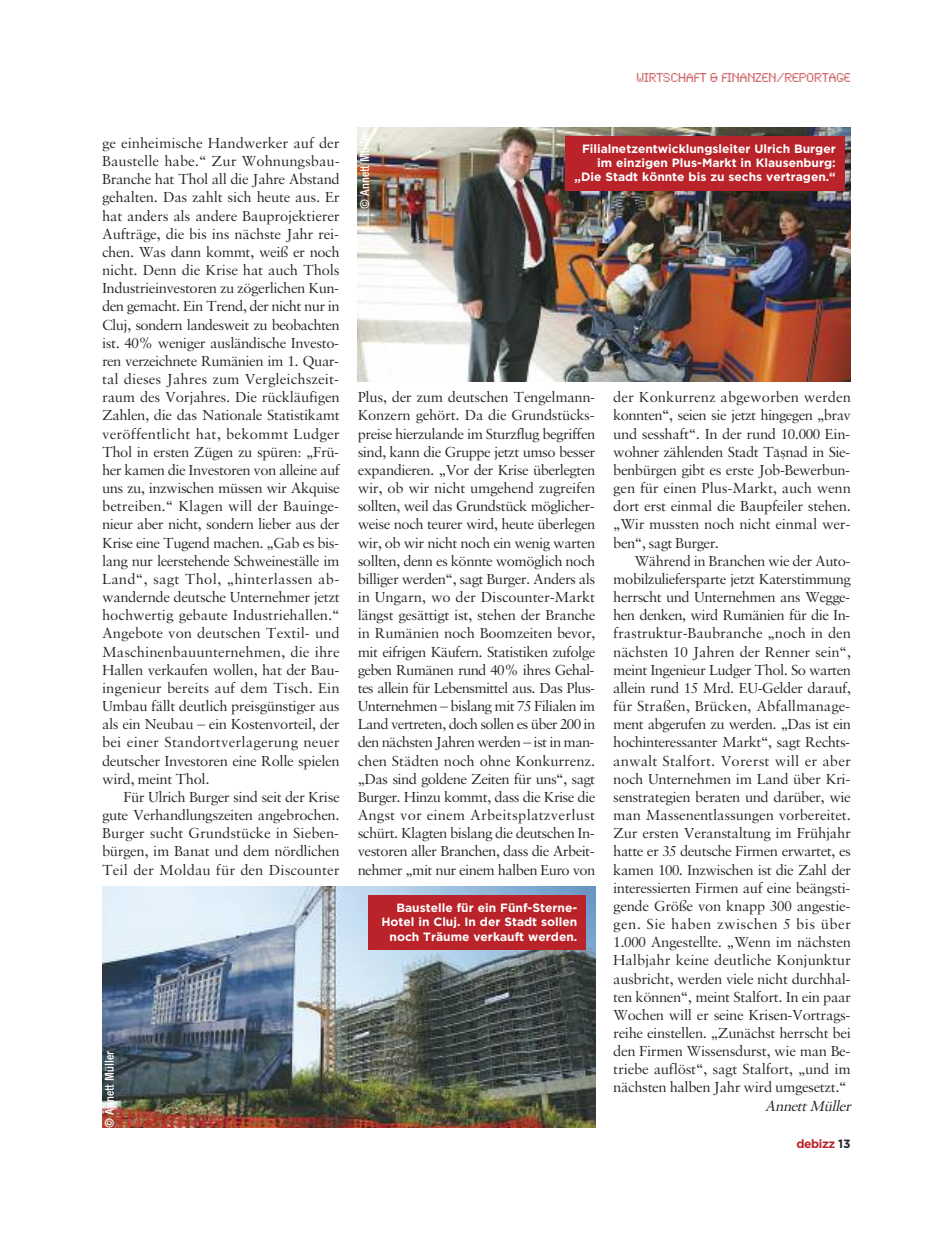
<style>
.page{position:relative;width:936px;height:1234px;background:#fff}
.page>*{position:absolute;margin:0;border:0;box-sizing:border-box;transform-origin:0 0}
.t1{font:15.45px/18.1px "DE Bizz Body";letter-spacing:-.025em;color:#272627;text-align:justify}
.t2{font:italic 15.45px "DE Bizz Body";color:#272627}
.t3{font:13.5px "Synchro LET";letter-spacing:-.035em;color:#d27074}
.t4{font:700 12px/14.4px "Gotham";color:#fff;text-align:right}
.t5{font:700 condensed 12px "DE Bizz Goth 02";color:#fff}
.t6{font:700 12px "Gotham";letter-spacing:-.035em;color:#ba2329}
.s1{color:#272627}
</style>
<div class="page">
<img style="left:357px;top:128px;width:493px;height:253px">
<img style="left:102px;top:886px;width:493px;height:241px">
<div style="left:564px;top:136px;width:280px;height:55px;background:#ba2329"></div>
<div style="left:368px;top:895px;width:217px;height:54px;background:#ba2329"></div>
<p class="t3" style="left:636px;top:70px;width:216px">WIRTSCHAFT &amp; FINANZEN/REPORTAGE</p>
<p class="t1" style="left:102px;top:134px;width:239px">ge einheimische Handwerker auf der Baustelle habe.“ Zur Wohnungsbau-Branche hat Thol all die Jahre Abstand gehalten. Das zahlt sich heute aus. Er hat anders als andere Bauprojektierer Aufträge, die bis ins nächste Jahr rei&shy;chen. Was dann kommt, weiß er noch nicht. Denn die Krise hat auch Thols Industrieinvestoren zu zögerlichen Kun&shy;den gemacht. Ein Trend, der nicht nur in Cluj, sondern landesweit zu beobachten ist. 40% weniger ausländische Investo&shy;ren verzeichnete Rumänien im 1. Quar&shy;tal dieses Jahres zum Vergleichszeit&shy;raum des Vorjahres. Die rückläufigen Zahlen, die das Nationale Statistikamt veröffentlicht hat, bekommt Ludger Thol in ersten Zügen zu spüren: „Frü&shy;her kamen die Investoren von alleine auf uns zu, inzwischen müssen wir Akquise betreiben.“ Klagen will der Bauinge&shy;nieur aber nicht, sondern lieber aus der Krise eine Tugend machen. „Gab es bis&shy;lang nur leerstehende Schweineställe im Land“, sagt Thol, „hinterlassen ab&shy;wandernde deutsche Unternehmer jetzt hochwertig gebaute Industriehallen.“ Angebote von deutschen Textil- und Maschinenbauunternehmen, die ihre Hallen verkaufen wollen, hat der Bau&shy;ingenieur bereits auf dem Tisch. Ein Umbau fällt deutlich preisgünstiger aus als ein Neubau – ein Kostenvorteil, der bei einer Standortverlagerung neuer deutscher Investoren eine Rolle spielen wird, meint Thol.</p>
<p class="t1" style="left:102px;top:787px;width:239px;text-indent:21px">Für Ulrich Burger sind seit der Krise gute Verhandlungszeiten angebrochen.<br>Burger sucht Grundstücke in Sieben&shy;bürgen, im Banat und dem nördlichen Teil der Moldau für den Discounter</p>
<p class="t5" style="left:102px;top:1127px;width:78px;rotate:-90deg">© Annett Müller</p>
<p class="t5" style="left:357px;top:208px;width:78px;rotate:-90deg">© Annett Müller</p>
<p class="t4" style="left:574px;top:141px;width:263px">Filialnetzentwicklungsleiter Ulrich Burger im einzigen Plus-Markt in Klausenburg: „Die Stadt könnte bis zu sechs vertragen.“</p>
<p class="t1" style="left:357px;top:388px;width:239px">Plus, der zum deutschen Tengelmann-Konzern gehört. Da die Grundstücks&shy;preise hierzulande im Sturzflug begriffen sind, kann die Gruppe jetzt umso besser expandieren. „Vor der Krise überlegten wir, ob wir nicht umgehend zugreifen sollten, weil das Grundstück möglicher&shy;weise noch teurer wird, heute überlegen wir, ob wir nicht noch ein wenig warten sollten, denn es könnte womöglich noch billiger werden“, sagt Burger. Anders als in Ungarn, wo der Discounter-Markt längst gesättigt ist, stehen der Branche in Rumänien noch Boomzeiten bevor, mit eifrigen Käufern. Statistiken zufolge geben Rumänen rund 40% ihres Gehal&shy;tes allein für Lebensmittel aus. Das Plus-Unternehmen – bislang mit 75 Filialen im Land vertreten, doch sollen es über 200 in den nächsten Jahren werden – ist in man&shy;chen Städten noch ohne Konkurrenz. „Das sind goldene Zeiten für uns“, sagt Burger. Hinzu kommt, dass die Krise die Angst vor einem Arbeitsplatzverlust schürt. Klagten bislang die deutschen In&shy;vestoren aller Branchen, dass die Arbeit&shy;nehmer „mit nur einem halben Euro von</p>
<p class="t1" style="left:613px;top:388px;width:239px">der Konkurrenz abgeworben werden konnten“, seien sie jetzt hingegen „brav und sesshaft“. In der rund 10.000 Ein&shy;wohner zählenden Stadt T`[nad in Sie&shy;benbürgen gibt es erste Job-Bewerbun&shy;gen für einen Plus-Markt, auch wenn dort erst einmal die Baupfeiler stehen. „Wir mussten noch nicht einmal wer&shy;ben“, sagt Burger.</p>
<p class="t1" style="left:613px;top:551px;width:239px;text-indent:21px">Während in Branchen wie der Auto&shy;mobilzuliefersparte jetzt Katerstimmung herrscht und Unternehmen ans Wegge&shy;hen denken, wird Rumänien für die In&shy;frastruktur-Baubranche „noch in den nächsten 10 Jahren der Renner sein“, meint Ingenieur Ludger Thol. So warten allein rund 15 Mrd. EU-Gelder darauf, für Straßen, Brücken, Abfallmanage&shy;ment abgerufen zu werden. „Das ist ein hochinteressanter Markt“, sagt Rechts&shy;anwalt Stalfort. Vorerst will er aber noch Unternehmen im Land über Kri&shy;senstrategien beraten und darüber, wie man Massenentlassungen vorbereitet.<br>Zur ersten Veranstaltung im Frühjahr hatte er 35 deutsche Firmen erwartet, es kamen 100. Inzwischen ist die Zahl der interessierten Firmen auf eine beängsti&shy;gende Größe von knapp 300 angestie&shy;gen. Sie haben zwischen 5 bis über 1.000 Angestellte. „Wenn im nächsten Halbjahr keine deutliche Konjunktur ausbricht, werden viele nicht durchhal&shy;ten können“, meint Stalfort. In ein paar Wochen will er seine Krisen-Vortrags&shy;reihe einstellen. „Zunächst herrscht bei den Firmen Wissensdurst, wie man Be&shy;triebe auflöst“, sagt Stalfort, „und im nächsten halben Jahr wird umgesetzt.“</p>
<p class="t2" style="left:764px;top:1095px;width:91px">Annett Müller</p>
<p class="t6" style="left:796px;top:1135px;width:56px">debizz <span class="s1">13</span></p>
<p class="t4" style="left:381px;top:899px;width:197px">Baustelle für ein Fünf-Sterne-<br>Hotel in Cluj. In der Stadt sollen noch Träume verkauft werden.</p>
</div>
